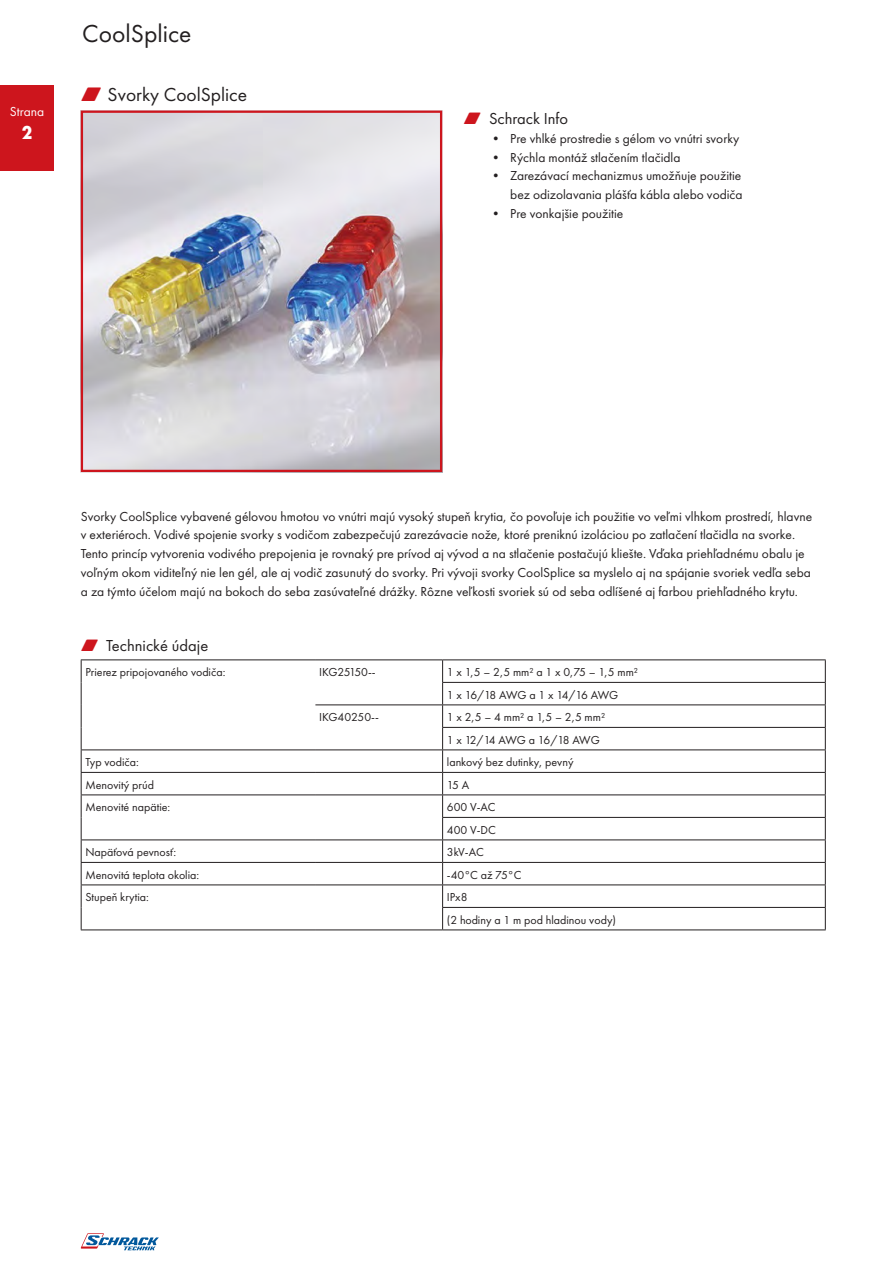
<style>
.page{position:relative;width:893px;height:1263px;background:#fff}
.page>*{position:absolute;margin:0;border:0;box-sizing:border-box;transform-origin:0 0}
.t1{font:25.5px "Futura PT";color:#231f20}
.t2{font:19.5px "Futura PT";color:#231f20}
.t3{font:700 19.5px "Futura PT";color:#fff;scale:.9 1}
.t4{font:16.5px "Futura PT";color:#231f20}
.t5{font:13.5px/18.8px "Futura PT";color:#231f20}
.t6{font:13.5px "Futura PT";color:#fff}
.t7{font:12px "Futura PT";color:#231f20}
.t8{font:12px "Futura PT";letter-spacing:-.075em;color:#231f20}
.t9{font:12px "Futura PT";letter-spacing:-.035em;color:#231f20}
.s1{font-family:"Zipf Rautbits";color:#cd151d}
</style>
<div class="page">
<svg style="left:81px;top:1233px;width:78px;height:17px"></svg>
<div style="left:0;top:85px;width:54px;height:85px;background:#cd151d"></div>
<img style="left:84px;top:114px;width:355px;height:355px">
<div style="left:81px;top:111px;width:361px;height:361px;border:2px solid #cd151d"></div>
<hr style="left:81px;top:659px;width:234px;height:1px;background:#231f20">
<hr style="left:315px;top:659px;width:128px;height:1px;background:#231f20">
<hr style="left:443px;top:659px;width:383px;height:1px;background:#231f20">
<hr style="left:442px;top:682px;width:384px;height:1px;background:#231f20">
<hr style="left:315px;top:704px;width:128px;height:1px;background:#231f20">
<hr style="left:443px;top:704px;width:383px;height:1px;background:#231f20">
<hr style="left:442px;top:727px;width:384px;height:1px;background:#231f20">
<hr style="left:81px;top:749px;width:234px;height:1px;background:#231f20">
<hr style="left:315px;top:749px;width:128px;height:1px;background:#231f20">
<hr style="left:443px;top:749px;width:383px;height:1px;background:#231f20">
<hr style="left:81px;top:772px;width:234px;height:1px;background:#231f20">
<hr style="left:315px;top:772px;width:128px;height:1px;background:#231f20">
<hr style="left:443px;top:772px;width:383px;height:1px;background:#231f20">
<hr style="left:81px;top:794px;width:234px;height:1px;background:#231f20">
<hr style="left:315px;top:794px;width:128px;height:1px;background:#231f20">
<hr style="left:443px;top:794px;width:383px;height:1px;background:#231f20">
<hr style="left:442px;top:817px;width:384px;height:1px;background:#231f20">
<hr style="left:81px;top:839px;width:234px;height:1px;background:#231f20">
<hr style="left:315px;top:839px;width:128px;height:1px;background:#231f20">
<hr style="left:443px;top:839px;width:383px;height:1px;background:#231f20">
<hr style="left:81px;top:862px;width:234px;height:1px;background:#231f20">
<hr style="left:315px;top:862px;width:128px;height:1px;background:#231f20">
<hr style="left:443px;top:862px;width:383px;height:1px;background:#231f20">
<hr style="left:81px;top:884px;width:234px;height:1px;background:#231f20">
<hr style="left:315px;top:884px;width:128px;height:1px;background:#231f20">
<hr style="left:443px;top:884px;width:383px;height:1px;background:#231f20">
<svg style="left:81px;top:660px;width:1px;height:269px"></svg>
<hr style="left:442px;top:907px;width:384px;height:1px;background:#231f20">
<svg style="left:442px;top:660px;width:1px;height:269px"></svg>
<svg style="left:825px;top:660px;width:1px;height:269px"></svg>
<hr style="left:81px;top:929px;width:234px;height:1px;background:#231f20">
<hr style="left:315px;top:929px;width:128px;height:1px;background:#231f20">
<hr style="left:443px;top:929px;width:383px;height:1px;background:#231f20">
<p class="t6" style="left:10px;top:104px;width:36px">Strana</p>
<p class="t3" style="left:22px;top:120px;width:13px">2</p>
<h1 class="t1" style="left:82px;top:19px;width:111px">CoolSplice</h1>
<p class="t2" style="left:81px;top:83px;width:168px"><span class="s1">W</span> Svorky CoolSplice</p>
<p class="t4" style="left:463px;top:109px;width:106px"><span class="s1">W</span> Schrack Info</p>
<p class="t5" style="left:489px;top:129px;width:252px">• Pre vhlké prostredie s gélom vo vnútri svorky</p>
<p class="t5" style="left:489px;top:148px;width:193px">• Rýchla montáž stlačením tlačidla</p>
<p class="t5" style="left:489px;top:166px;width:254px">• Zarezávací mechanizmus umožňuje použitie</p>
<p class="t5" style="left:510px;top:185px;width:234px">bez odizolavania plášťa kábla alebo vodiča</p>
<p class="t5" style="left:489px;top:204px;width:136px">• Pre vonkajšie použitie</p>
<p class="t5" style="left:81px;top:507px;width:733px">Svorky CoolSplice vybavené gélovou hmotou vo vnútri majú vysoký stupeň krytia, čo povoľuje ich použitie vo veľmi vlhkom prostredí, hlavne</p>
<p class="t5" style="left:81px;top:525px;width:732px">v exteriéroch. Vodivé spojenie svorky s vodičom zabezpečujú zarezávacie nože, ktoré preniknú izoláciou po zatlačení tlačidla na svorke.<br>Tento princíp vytvorenia vodivého prepojenia je rovnaký pre prívod aj vývod a na stlačenie postačujú kliešte. Vďaka priehľadnému obalu je voľným okom viditeľný nie len gél, ale aj vodič zasunutý do svorky. Pri vývoji svorky CoolSplice sa myslelo aj na spájanie svoriek vedľa seba</p>
<p class="t5" style="left:81px;top:582px;width:719px">a za týmto účelom majú na bokoch do seba zasúvateľné drážky. Rôzne veľkosti svoriek sú od seba odlíšené aj farbou priehľadného krytu.</p>
<p class="t4" style="left:81px;top:636px;width:129px"><span class="s1">W</span> Technické údaje</p>
<p class="t7" style="left:85px;top:665px;width:141px">Prierez pripojovaného vodiča:</p>
<p class="t9" style="left:319px;top:665px;width:58px">IKG25150--</p>
<p class="t7" style="left:447px;top:665px;width:193px">1 x 1,5 – 2,5 mm² a 1 x 0,75 – 1,5 mm²</p>
<p class="t8" style="left:447px;top:688px;width:173px">1 x 16/18 AWG a 1 x 14/16 AWG</p>
<p class="t7" style="left:319px;top:710px;width:61px">IKG40250--</p>
<p class="t7" style="left:447px;top:710px;width:160px">1 x 2,5 – 4 mm² a 1,5 – 2,5 mm²</p>
<p class="t8" style="left:447px;top:733px;width:154px">1 x 12/14 AWG a 16/18 AWG</p>
<p class="t7" style="left:85px;top:755px;width:55px">Typ vodiča:</p>
<p class="t7" style="left:447px;top:755px;width:128px">lankový bez dutinky, pevný</p>
<p class="t7" style="left:85px;top:778px;width:70px">Menovitý prúd</p>
<p class="t7" style="left:447px;top:778px;width:24px">15 A</p>
<p class="t7" style="left:85px;top:800px;width:86px">Menovité napätie:</p>
<p class="t7" style="left:447px;top:800px;width:50px">600 V-AC</p>
<p class="t7" style="left:447px;top:823px;width:51px">400 V-DC</p>
<p class="t7" style="left:85px;top:845px;width:92px">Napäťová pevnosť:</p>
<p class="t7" style="left:447px;top:845px;width:38px">3kV-AC</p>
<p class="t7" style="left:85px;top:868px;width:115px">Menovitá teplota okolia:</p>
<p class="t7" style="left:447px;top:868px;width:76px">-40°C až 75°C</p>
<p class="t7" style="left:85px;top:890px;width:65px">Stupeň krytia:</p>
<p class="t7" style="left:447px;top:890px;width:22px">IPx8</p>
<p class="t7" style="left:447px;top:913px;width:171px">(2 hodiny a 1 m pod hladinou vody)</p>
</div>
